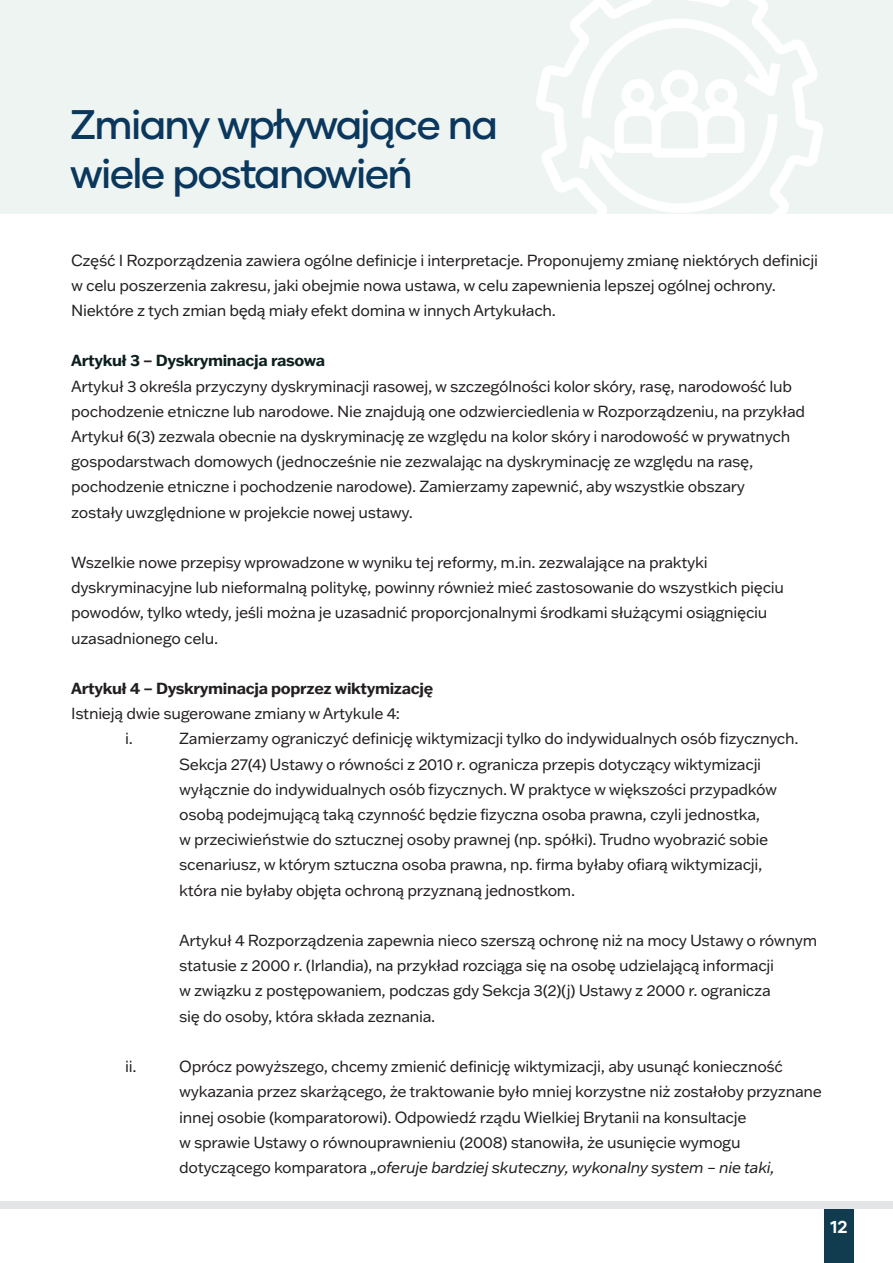
<style>
.page{position:relative;width:893px;height:1263px;background:#fff}
.page>*{position:absolute;margin:0;border:0;box-sizing:border-box;transform-origin:0 0}
.t1{font:500 41.25px "Gilmer";letter-spacing:-.04em;color:#0b375c}
.t2{font:700 17.25px "Gilmer";color:#fff}
.t3{font:15.75px/25.2px "Franklin Gothic ATF";letter-spacing:-.02em;color:#231f20}
.t4{font:700 15.75px "Franklin Gothic ATF";letter-spacing:-.02em;color:#231f20}
.t5{font:700 15.75px "Franklin Gothic ATF";letter-spacing:-.02em;color:#0d1f1f}
.s1{color:#231f20}
.s2{font-style:italic}
</style>
<div class="page">
<div style="left:0;top:0;width:893px;height:214px;background:#edf4f2"></div>
<img style="left:536px;top:0;width:287px;height:214px">
<div style="left:824px;top:1209px;width:30px;height:54px;background:#113c50"></div>
<div style="left:0;top:1202px;width:893px;height:7px;background:#e4e5e7"></div>
<p class="t1" style="left:70px;top:99px;width:429px">Zmiany wpływające na</p>
<p class="t1" style="left:70px;top:148px;width:344px">wiele postanowień</p>
<p class="t3" style="left:71px;top:247px;width:748px">Część I Rozporządzenia zawiera ogólne definicje i interpretacje. Proponujemy zmianę niektórych definicji w celu poszerzenia zakresu, jaki obejmie nowa ustawa, w celu zapewnienia lepszej ogólnej ochrony.<br>Niektóre z tych zmian będą miały efekt domina w innych Artykułach.</p>
<p class="t5" style="left:71px;top:350px;width:256px">Artykuł 3 <span class="s1">–</span> Dyskryminacja rasowa</p>
<p class="t3" style="left:71px;top:373px;width:735px">Artykuł 3 określa przyczyny dyskryminacji rasowej, w szczególności kolor skóry, rasę, narodowość lub pochodzenie etniczne lub narodowe. Nie znajdują one odzwierciedlenia w Rozporządzeniu, na przykład Artykuł 6(3) zezwala obecnie na dyskryminację ze względu na kolor skóry i narodowość w prywatnych gospodarstwach domowych (jednocześnie nie zezwalając na dyskryminację ze względu na rasę, pochodzenie etniczne i pochodzenie narodowe). Zamierzamy zapewnić, aby wszystkie obszary<br>zostały uwzględnione w projekcie nowej ustawy.</p>
<p class="t3" style="left:71px;top:549px;width:714px">Wszelkie nowe przepisy wprowadzone w wyniku tej reformy, m.in. zezwalające na praktyki dyskryminacyjne lub nieformalną politykę, powinny również mieć zastosowanie do wszystkich pięciu powodów, tylko wtedy, jeśli można je uzasadnić proporcjonalnymi środkami służącymi osiągnięciu uzasadnionego celu.</p>
<p class="t4" style="left:71px;top:678px;width:364px">Artykuł 4 – Dyskryminacja poprzez wiktymizację</p>
<p class="t3" style="left:71px;top:701px;width:330px">Istnieją dwie sugerowane zmiany w Artykule 4:</p>
<p class="t3" style="left:125px;top:726px;width:9px">i.</p>
<p class="t3" style="left:179px;top:726px;width:621px">Zamierzamy ograniczyć definicję wiktymizacji tylko do indywidualnych osób fizycznych.<br>Sekcja 27(4) Ustawy o równości z 2010 r. ogranicza przepis dotyczący wiktymizacji wyłącznie do indywidualnych osób fizycznych. W praktyce w większości przypadków osobą podejmującą taką czynność będzie fizyczna osoba prawna, czyli jednostka,<br>w przeciwieństwie do sztucznej osoby prawnej (np. spółki). Trudno wyobrazić sobie scenariusz, w którym sztuczna osoba prawna, np. firma byłaby ofiarą wiktymizacji, która nie byłaby objęta ochroną przyznaną jednostkom.</p>
<p class="t3" style="left:179px;top:927px;width:639px">Artykuł 4 Rozporządzenia zapewnia nieco szerszą ochronę niż na mocy Ustawy o równym statusie z 2000 r. (Irlandia), na przykład rozciąga się na osobę udzielającą informacji<br>w związku z postępowaniem, podczas gdy Sekcja 3(2)(j) Ustawy z 2000 r. ogranicza<br>się do osoby, która składa zeznania.</p>
<p class="t3" style="left:125px;top:1053px;width:13px">ii.</p>
<p class="t3" style="left:179px;top:1053px;width:644px">Oprócz powyższego, chcemy zmienić definicję wiktymizacji, aby usunąć konieczność wykazania przez skarżącego, że traktowanie było mniej korzystne niż zostałoby przyznane innej osobie (komparatorowi). Odpowiedź rządu Wielkiej Brytanii na konsultacje<br>w sprawie Ustawy o równouprawnieniu (2008) stanowiła, że usunięcie wymogu dotyczącego komparatora <span class="s2">„oferuje bardziej skuteczny, wykonalny system – nie taki,</span></p>
<p class="t2" style="left:830px;top:1216px;width:19px">12</p>
</div>
